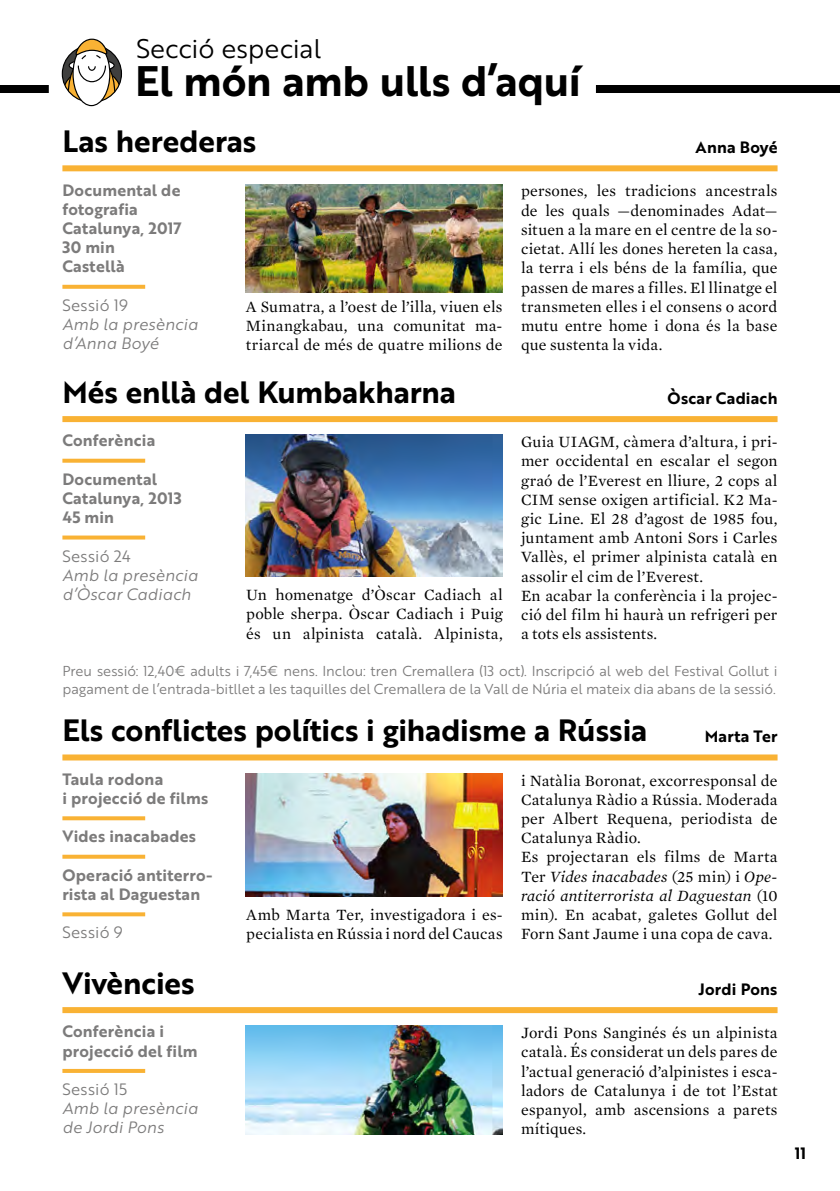
<style>
.page{position:relative;width:840px;height:1191px;background:#fff}
.page>*{position:absolute;margin:0;border:0;box-sizing:border-box;transform-origin:0 0}
.t1{font:41.6px "Brother 1816 Bold";letter-spacing:-.005em;color:#000}
.t2{font:30px "Brother 1816 Bold";color:#000}
.t3{font:26.2px "Brother 1816 Book";letter-spacing:-.01em;color:#000}
.t4{font:16px/19.2px "Mercury Text G1 Roman";letter-spacing:.01em;color:#000;text-align:justify}
.t5{font:16px/19.2px "Brother 1816 Bold";letter-spacing:.015em;color:#7c7b7b}
.t6{font:16px/19.2px "Brother 1816 Book Italic";letter-spacing:.01em;color:#7c7b7b}
.t7{font:italic 16px/19.2px "Mercury Text G1";letter-spacing:.01em;color:#000}
.t8{font:16px "Brother 1816 Bold";letter-spacing:.015em;color:#000}
.t9{font:16px "Brother 1816 Book";letter-spacing:.02em;color:#7c7b7b}
.t10{font:14px/18px "Brother 1816 Book";color:#7c7b7b}
.s1{font-family:"Mercury Text G1 Roman";font-style:normal}
</style>
<div class="page">
<svg style="left:62px;top:39px;width:60px;height:67px"></svg>
<svg style="left:62px;top:285px;width:83px;height:4px"></svg>
<svg style="left:62px;top:459px;width:83px;height:4px"></svg>
<svg style="left:62px;top:535px;width:83px;height:4px"></svg>
<svg style="left:62px;top:816px;width:83px;height:4px"></svg>
<svg style="left:62px;top:854px;width:83px;height:4px"></svg>
<svg style="left:62px;top:912px;width:83px;height:4px"></svg>
<svg style="left:62px;top:1069px;width:83px;height:4px"></svg>
<div style="left:0;top:85px;width:49px;height:8px;background:#000"></div>
<div style="left:595px;top:85px;width:244px;height:8px;background:#000"></div>
<div style="left:62px;top:165px;width:715px;height:6px;background:#f9b234"></div>
<div style="left:62px;top:416px;width:715px;height:6px;background:#f9b234"></div>
<div style="left:62px;top:754px;width:715px;height:6px;background:#f9b234"></div>
<div style="left:62px;top:1007px;width:715px;height:6px;background:#f9b234"></div>
<img style="left:246px;top:184px;width:256px;height:108px">
<img style="left:246px;top:435px;width:256px;height:142px">
<img style="left:246px;top:773px;width:256px;height:123px">
<img style="left:246px;top:1025px;width:256px;height:109px">
<h3 class="t3" style="left:136px;top:29px;width:186px">Secció especial</h3>
<h1 class="t1" style="left:135px;top:49px;width:447px">El món amb ulls d’aquí</h1>
<h2 class="t2" style="left:62px;top:119px;width:195px">Las herederas</h2>
<p class="t8" style="left:695px;top:135px;width:83px">Anna Boyé</p>
<p class="t5" style="left:62px;top:180px;width:120px">Documental de fotografia<br>Catalunya, 2017<br>30 min<br>Castellà</p>
<p class="t9" style="left:62px;top:293px;width:67px">Sessió 19</p>
<p class="t6" style="left:62px;top:314px;width:137px">Amb la presència d’Anna Boyé</p>
<p class="t4" style="left:246px;top:297px;width:258px">A Sumatra, a l’oest de l’illa, viuen els Minangkabau, una comunitat ma&shy;triarcal de més de quatre milions de</p>
<h2 class="t2" style="left:62px;top:369px;width:395px">Més enllà del Kumbakharna</h2>
<p class="t5" style="left:62px;top:430px;width:94px">Conferència</p>
<p class="t5" style="left:62px;top:469px;width:121px">Documental<br>Catalunya, 2013<br>45 min</p>
<p class="t9" style="left:62px;top:544px;width:69px">Sessió 24</p>
<p class="t6" style="left:62px;top:565px;width:137px">Amb la presència d’Òscar Cadiach</p>
<p class="t4" style="left:246px;top:585px;width:258px">Un homenatge d’Òscar Cadiach al poble sherpa. Òscar Cadiach i Puig és un alpinista català. Alpinista,</p>
<p class="t4" style="left:520px;top:182px;width:258px">persones, les tradicions ancestrals de les quals —denominades Adat— situen a la mare en el centre de la so&shy;cietat. Allí les dones hereten la casa, la terra i els béns de la família, que passen de mares a filles. El llinatge el transmeten elles i el consens o acord mutu entre home i dona és la base que sustenta la vida.</p>
<p class="t8" style="left:667px;top:386px;width:111px">Òscar Cadiach</p>
<p class="t4" style="left:520px;top:432px;width:258px;text-align:left">Guia UIAGM, càmera d’altura, i pri&shy;mer occidental en escalar el segon graó de l’Everest en lliure, 2 cops al CIM sense oxigen artificial. K2 Ma&shy;gic Line. El 28 d’agost de 1985 fou, juntament amb Antoni Sors i Carles Vallès, el primer alpinista català en assolir el cim de l’Everest.<br>En acabar la conferència i la projec&shy;ció del film hi haurà un refrigeri per a tots els assistents.</p>
<p class="t10" style="left:62px;top:661px;width:716px">Preu sessió: 12,40€ adults i 7,45€ nens. Inclou: tren Cremallera (13 oct). Inscripció al web del Festival Gollut i pagament de l’entrada-bitllet a les taquilles del Cremallera de la Vall de Núria el mateix dia abans de la sessió.</p>
<h2 class="t2" style="left:62px;top:707px;width:586px">Els conflictes polítics i gihadisme a Rússia</h2>
<p class="t8" style="left:704px;top:724px;width:74px">Marta Ter</p>
<p class="t5" style="left:62px;top:769px;width:147px">Taula rodona<br>i projecció de films</p>
<p class="t5" style="left:62px;top:826px;width:135px">Vides inacabades</p>
<p class="t5" style="left:62px;top:865px;width:151px">Operació antiterro&shy;rista al Daguestan</p>
<p class="t9" style="left:62px;top:920px;width:62px">Sessió 9</p>
<h2 class="t2" style="left:62px;top:960px;width:134px">Vivències</h2>
<p class="t5" style="left:62px;top:1021px;width:137px">Conferència i projecció del film</p>
<p class="t9" style="left:62px;top:1077px;width:66px">Sessió 15</p>
<p class="t6" style="left:62px;top:1098px;width:137px">Amb la presència de Jordi Pons</p>
<p class="t4" style="left:246px;top:905px;width:258px">Amb Marta Ter, investigadora i es&shy;pecialista en Rússia i nord del Caucas</p>
<p class="t4" style="left:520px;top:770px;width:258px;text-align:left">i Natàlia Boronat, excorresponsal de<br>Catalunya Ràdio a Rússia. Moderada per Albert Requena, periodista de<br>Catalunya Ràdio.<br>Es projectaran els films de Marta</p>
<p class="t7" style="left:520px;top:866px;width:258px"><span class="s1">Ter</span> Vides inacabades <span class="s1">(25 min) i</span> Ope&shy;ració antiterrorista al Daguestan <span class="s1">(10</span></p>
<p class="t4" style="left:520px;top:905px;width:258px">min). En acabat, galetes Gollut del<br>Forn Sant Jaume i una copa de cava.</p>
<p class="t8" style="left:698px;top:976px;width:80px">Jordi Pons</p>
<p class="t4" style="left:520px;top:1023px;width:258px">Jordi Pons Sanginés és un alpinista català. És considerat un dels pares de l’actual generació d’alpinistes i esca&shy;ladors de Catalunya i de tot l’Estat espanyol, amb ascensions a parets mítiques.</p>
<p class="t8" style="left:794px;top:1141px;width:13px">11</p>
</div>
